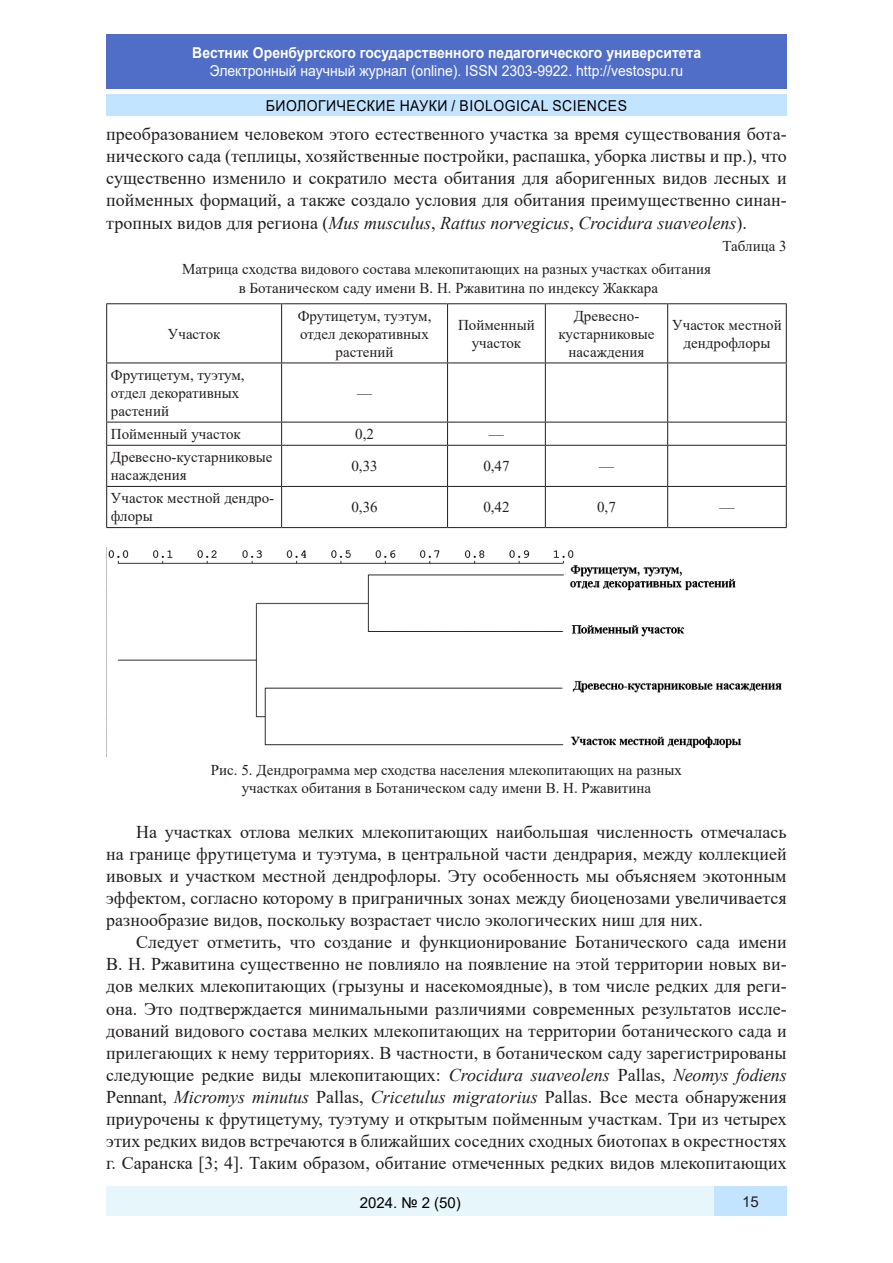
<style>
.page{position:relative;width:893px;height:1263px;background:#fff}
.page>*{position:absolute;margin:0;border:0;box-sizing:border-box;transform-origin:0 0}
.Стиль2{font:18px/22px "Times New Roman";color:#231f20;text-align:justify}
.таблица{font:15px/18px "Times New Roman";color:#231f20;text-align:center}
.t1{font:15px "Arial";color:#fff;scale:.93 1}
.t2{font:700 15px "Arial";color:#fff;scale:.93 1}
.t3{font:15px "Arial";letter-spacing:.035em;color:#000;scale:.93 1}
.t4{font:15px "Arial";letter-spacing:.035em;color:#000}
.t5{font:15px "Arial";color:#231f20}
.s1{font-style:italic}
</style>
<div class="page">
<div style="left:106px;top:95px;width:681px;height:21px;background:#c3e4ff"></div>
<div style="left:106px;top:34px;width:681px;height:55px;background:#506ec8"></div>
<div style="left:106px;top:1186px;width:608px;height:30px;background:#e6f6fb"></div>
<div style="left:714px;top:1186px;width:73px;height:30px;background:#c3e4ff"></div>
<hr style="left:106px;top:363px;width:176px;height:1px;background:#231f20">
<hr style="left:282px;top:363px;width:166px;height:1px;background:#231f20">
<hr style="left:448px;top:363px;width:97px;height:1px;background:#231f20">
<hr style="left:545px;top:363px;width:123px;height:1px;background:#231f20">
<hr style="left:668px;top:363px;width:119px;height:1px;background:#231f20">
<hr style="left:106px;top:422px;width:176px;height:1px;background:#231f20">
<hr style="left:282px;top:422px;width:166px;height:1px;background:#231f20">
<hr style="left:448px;top:422px;width:97px;height:1px;background:#231f20">
<hr style="left:545px;top:422px;width:123px;height:1px;background:#231f20">
<hr style="left:668px;top:422px;width:119px;height:1px;background:#231f20">
<hr style="left:106px;top:445px;width:176px;height:1px;background:#231f20">
<hr style="left:282px;top:445px;width:166px;height:1px;background:#231f20">
<hr style="left:448px;top:445px;width:97px;height:1px;background:#231f20">
<hr style="left:545px;top:445px;width:123px;height:1px;background:#231f20">
<hr style="left:668px;top:445px;width:119px;height:1px;background:#231f20">
<hr style="left:106px;top:486px;width:176px;height:1px;background:#231f20">
<hr style="left:282px;top:486px;width:166px;height:1px;background:#231f20">
<hr style="left:448px;top:486px;width:97px;height:1px;background:#231f20">
<hr style="left:545px;top:486px;width:123px;height:1px;background:#231f20">
<hr style="left:668px;top:486px;width:119px;height:1px;background:#231f20">
<hr style="left:281px;top:304px;width:1px;height:59px;background:#231f20">
<hr style="left:447px;top:304px;width:1px;height:59px;background:#231f20">
<hr style="left:545px;top:304px;width:1px;height:59px;background:#231f20">
<hr style="left:667px;top:304px;width:1px;height:59px;background:#231f20">
<hr style="left:281px;top:363px;width:1px;height:59px;background:#231f20">
<hr style="left:447px;top:363px;width:1px;height:59px;background:#231f20">
<hr style="left:545px;top:363px;width:1px;height:59px;background:#231f20">
<hr style="left:667px;top:363px;width:1px;height:59px;background:#231f20">
<svg style="left:281px;top:422px;width:1px;height:23px"></svg>
<svg style="left:447px;top:422px;width:1px;height:23px"></svg>
<svg style="left:545px;top:422px;width:1px;height:23px"></svg>
<svg style="left:667px;top:422px;width:1px;height:23px"></svg>
<hr style="left:281px;top:446px;width:1px;height:40px;background:#231f20">
<hr style="left:447px;top:446px;width:1px;height:40px;background:#231f20">
<hr style="left:545px;top:446px;width:1px;height:40px;background:#231f20">
<hr style="left:667px;top:446px;width:1px;height:40px;background:#231f20">
<hr style="left:281px;top:487px;width:1px;height:40px;background:#231f20">
<hr style="left:447px;top:487px;width:1px;height:40px;background:#231f20">
<hr style="left:545px;top:487px;width:1px;height:40px;background:#231f20">
<hr style="left:667px;top:487px;width:1px;height:40px;background:#231f20">
<hr style="left:106px;top:303px;width:176px;height:1px;background:#231f20">
<hr style="left:106px;top:304px;width:1px;height:59px;background:#231f20">
<hr style="left:282px;top:303px;width:166px;height:1px;background:#231f20">
<hr style="left:448px;top:303px;width:97px;height:1px;background:#231f20">
<hr style="left:545px;top:303px;width:123px;height:1px;background:#231f20">
<hr style="left:668px;top:303px;width:119px;height:1px;background:#231f20">
<hr style="left:786px;top:304px;width:1px;height:59px;background:#231f20">
<hr style="left:106px;top:363px;width:1px;height:59px;background:#231f20">
<hr style="left:786px;top:363px;width:1px;height:59px;background:#231f20">
<svg style="left:106px;top:422px;width:1px;height:23px"></svg>
<svg style="left:786px;top:422px;width:1px;height:23px"></svg>
<hr style="left:106px;top:446px;width:1px;height:40px;background:#231f20">
<hr style="left:786px;top:446px;width:1px;height:40px;background:#231f20">
<hr style="left:106px;top:487px;width:1px;height:40px;background:#231f20">
<hr style="left:786px;top:487px;width:1px;height:40px;background:#231f20">
<hr style="left:106px;top:527px;width:176px;height:1px;background:#231f20">
<hr style="left:282px;top:527px;width:166px;height:1px;background:#231f20">
<hr style="left:448px;top:527px;width:97px;height:1px;background:#231f20">
<hr style="left:545px;top:527px;width:123px;height:1px;background:#231f20">
<hr style="left:668px;top:527px;width:119px;height:1px;background:#231f20">
<img style="left:106px;top:548px;width:676px;height:208px">
<p class="t2" style="left:192px;top:42px;width:549px">Вестник Оренбургского государственного педагогического университета</p>
<p class="t1" style="left:210px;top:60px;width:511px">Электронный научный журнал (online). ISSN 2303-9922. http://vestospu.ru</p>
<p class="t3" style="left:266px;top:95px;width:390px">БИОЛОГИЧЕСКИЕ НАУКИ / BIOLOGICAL SCIENCES</p>
<p class="Стиль2" style="left:106px;top:122px;width:682px">преобразованием человеком этого естественного участка за время существования бота&shy;нического сада (теплицы, хозяйственные постройки, распашка, уборка листвы и пр.), что существенно изменило и сократило места обитания для аборигенных видов лесных и пойменных формаций, а также создало условия для обитания преимущественно синан&shy;тропных видов для региона (<span class="s1">Mus musculus</span>, <span class="s1">Rattus norvegicus</span>, <span class="s1">Crocidura suaveolens</span>).</p>
<p class="таблица" style="left:722px;top:237px;width:66px">Таблица 3</p>
<p class="таблица" style="left:182px;top:259px;width:530px;line-height:18.5px">Матрица сходства видового состава млекопитающих на разных участках обитания в Ботаническом саду имени В. Н. Ржавитина по индексу Жаккара</p>
<p class="таблица" style="left:168px;top:324px;width:54px">Участок</p>
<p class="таблица" style="left:298px;top:306px;width:135px">Фрутицетум, туэтум,</p>
<p class="таблица" style="left:300px;top:324px;width:130px">отдел декоративных</p>
<p class="таблица" style="left:335px;top:342px;width:60px">растений</p>
<p class="таблица" style="left:574px;top:306px;width:67px">Древесно-</p>
<p class="таблица" style="left:558px;top:324px;width:98px">кустарниковые насаждения</p>
<p class="таблица" style="left:458px;top:315px;width:78px">Пойменный участок</p>
<p class="таблица" style="left:672px;top:315px;width:111px">Участок местной дендрофлоры</p>
<p class="таблица" style="left:111px;top:365px;width:135px;text-align:left">Фрутицетум, туэтум, отдел декоративных растений</p>
<p class="таблица" style="left:357px;top:383px;width:16px">—</p>
<p class="таблица" style="left:111px;top:424px;width:131px">Пойменный участок</p>
<p class="таблица" style="left:355px;top:424px;width:20px">0,2</p>
<p class="таблица" style="left:489px;top:424px;width:16px">—</p>
<p class="таблица" style="left:111px;top:447px;width:163px;text-align:left">Древесно-кустарниковые насаждения</p>
<p class="таблица" style="left:351px;top:456px;width:28px">0,33</p>
<p class="таблица" style="left:483px;top:456px;width:28px">0,47</p>
<p class="таблица" style="left:599px;top:456px;width:16px">—</p>
<p class="таблица" style="left:111px;top:489px;width:165px;text-align:left">Участок местной дендро&shy;флоры</p>
<p class="таблица" style="left:351px;top:498px;width:28px">0,36</p>
<p class="таблица" style="left:483px;top:498px;width:28px">0,42</p>
<p class="таблица" style="left:597px;top:498px;width:20px">0,7</p>
<p class="таблица" style="left:719px;top:498px;width:16px">—</p>
<p class="таблица" style="left:211px;top:760px;width:473px">Рис. 5. Дендрограмма мер сходства населения млекопитающих на разных</p>
<p class="таблица" style="left:242px;top:779px;width:411px">участках обитания в Ботаническом саду имени В. Н. Ржавитина</p>
<p class="Стиль2" style="left:106px;top:820px;width:682px;text-indent:30px">На участках отлова мелких млекопитающих наибольшая численность отмечалась на границе фрутицетума и туэтума, в центральной части дендрария, между коллекцией ивовых и участком местной дендрофлоры. Эту особенность мы объясняем экотонным эффектом, согласно которому в приграничных зонах между биоценозами увеличивается разнообразие видов, поскольку возрастает число экологических ниш для них.</p>
<p class="Стиль2" style="left:106px;top:930px;width:682px;text-indent:30px">Следует отметить, что создание и функционирование Ботанического сада имени В. Н. Ржавитина существенно не повлияло на появление на этой территории новых ви&shy;дов мелких млекопитающих (грызуны и насекомоядные), в том числе редких для реги&shy;она. Это подтверждается минимальными различиями современных результатов иссле&shy;дований видового состава мелких млекопитающих на территории ботанического сада и прилегающих к нему территориях. В частности, в ботаническом саду зарегистрированы следующие редкие виды млекопитающих: <span class="s1">Crocidura suaveolens</span> Pallas, <span class="s1">Neomys fodiens </span>Pennant, <span class="s1">Micromys minutus</span> Pallas, <span class="s1">Cricetulus migratorius</span> Pallas. Все места обнаружения приурочены к фрутицетуму, туэтуму и открытым пойменным участкам. Три из четырех этих редких видов встречаются в ближайших соседних сходных биотопах в окрестностях г. Саранска [3; 4]. Таким образом, обитание отмеченных редких видов млекопитающих</p>
<p class="t4" style="left:360px;top:1192px;width:103px">2024. № 2 (50)</p>
<p class="t5" style="left:742px;top:1191px;width:18px">15</p>
</div>
